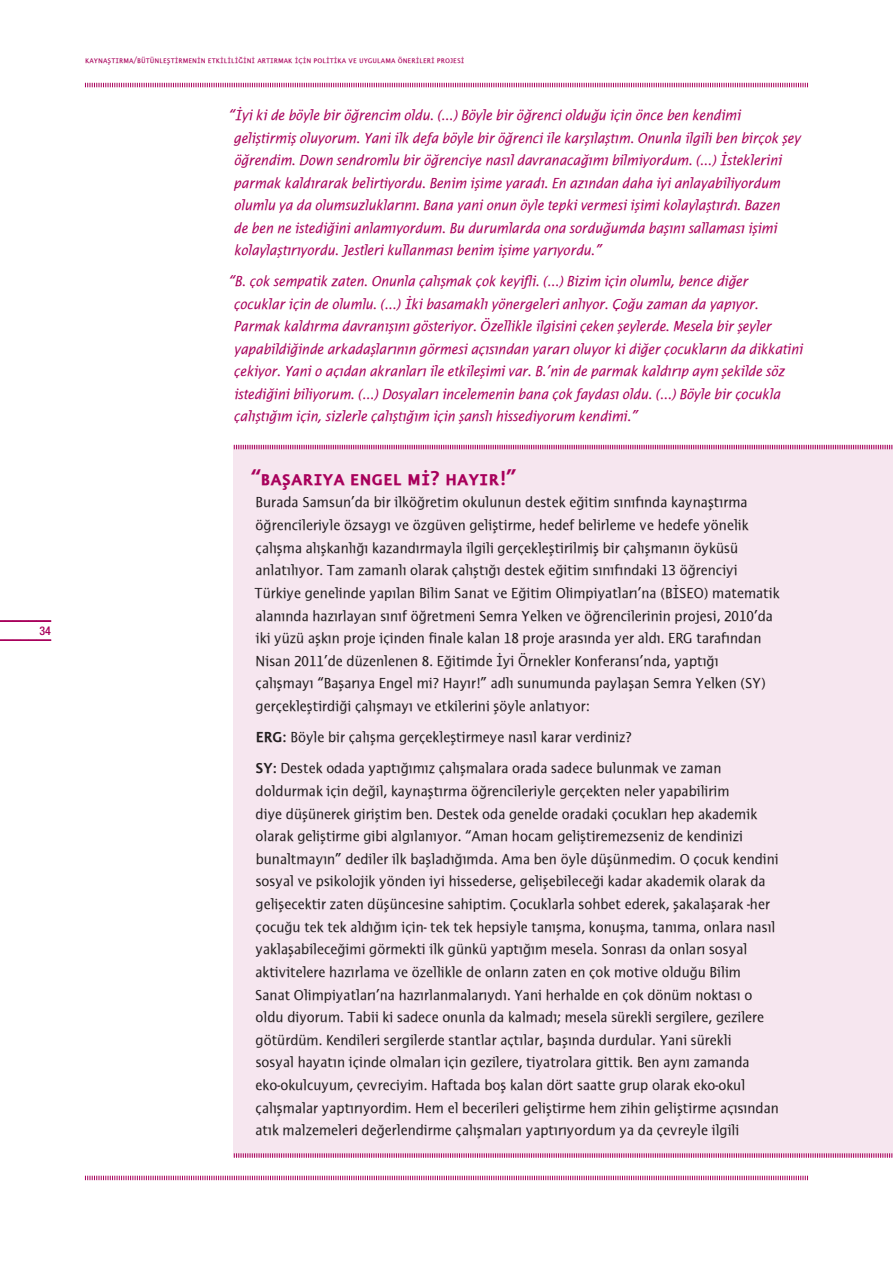
<style>
.page{position:relative;width:893px;height:1263px;background:#fff}
.page>*{position:absolute;margin:0;border:0;box-sizing:border-box;transform-origin:0 0}
.t1{font:21px "Thordis Sans MYTEO Bold SC";letter-spacing:-.01em;color:#a8005b}
.t2{font:15px/22.6px "Thordis Sans MYTEO";color:#231f20}
.t3{font:italic 15px/22.5px "Thordis Sans MYTEO Regular";color:#a8005b}
.t4{font:500 condensed 12px "Helvetica Neue LT Pro";color:#a8005b}
.t5{font:9px "Thordis Sans MYTEO Regular SC";color:#a8005b}
.s1{font-family:"Thordis Sans MYTEO Bold"}
.s2{font-family:"Thordis Sans MYTEO Bold SC"}
</style>
<div class="page">
<svg style="left:85px;top:1175px;width:723px;height:6px"></svg>
<svg style="left:85px;top:82px;width:723px;height:6px"></svg>
<svg style="left:0;top:620px;width:52px;height:2px"></svg>
<svg style="left:0;top:640px;width:52px;height:1px"></svg>
<div style="left:793px;top:445px;width:100px;height:712px;background:#f6e6ef"></div>
<div style="left:234px;top:445px;width:574px;height:712px;background:#f6e6ef"></div>
<svg style="left:233px;top:444px;width:660px;height:6px"></svg>
<svg style="left:233px;top:1152px;width:660px;height:6px"></svg>
<p class="t4" style="left:40px;top:623px;width:13px">34</p>
<p class="t5" style="left:85px;top:55px;width:381px">kaynaştırma/bütünleştirmenin etkililiğini artırmak için politika ve uygulama önerileri projesi</p>
<p class="t3" style="left:234px;top:104px;width:568px;text-indent:-5px">“İyi ki de böyle bir öğrencim oldu. (…) Böyle bir öğrenci olduğu için önce ben kendimi geliştirmiş oluyorum. Yani ilk defa böyle bir öğrenci ile karşılaştım. Onunla ilgili ben birçok şey öğrendim. Down sendromlu bir öğrenciye nasıl davranacağımı bilmiyordum. (…) İsteklerini parmak kaldırarak belirtiyordu. Benim işime yaradı. En azından daha iyi anlayabiliyordum olumlu ya da olumsuzluklarını. Bana yani onun öyle tepki vermesi işimi kolaylaştırdı. Bazen<br>de ben ne istediğini anlamıyordum. Bu durumlarda ona sorduğumda başını sallaması işimi kolaylaştırıyordu. Jestleri kullanması benim işime yarıyordu.”</p>
<p class="t3" style="left:234px;top:270px;width:571px;text-indent:-5px">“B. çok sempatik zaten. Onunla çalışmak çok keyifli. (…) Bizim için olumlu, bence diğer çocuklar için de olumlu. (…) İki basamaklı yönergeleri anlıyor. Çoğu zaman da yapıyor.<br>Parmak kaldırma davranışını gösteriyor. Özellikle ilgisini çeken şeylerde. Mesela bir şeyler yapabildiğinde arkadaşlarının görmesi açısından yararı oluyor ki diğer çocukların da dikkatini çekiyor. Yani o açıdan akranları ile etkileşimi var. B.’nin de parmak kaldırıp aynı şekilde söz istediğini biliyorum. (…) Dosyaları incelemenin bana çok faydası oldu. (…) Böyle bir çocukla çalıştığım için, sizlerle çalıştığım için şanslı hissediyorum kendimi.”</p>
<h1 class="t1" style="left:251px;top:466px;width:267px">“başarıya engel mi? hayır!”</h1>
<p class="t2" style="left:254px;top:491px;width:527px">Burada Samsun’da bir ilköğretim okulunun destek eğitim sınıfında kaynaştırma öğrencileriyle özsaygı ve özgüven geliştirme, hedef belirleme ve hedefe yönelik çalışma alışkanlığı kazandırmayla ilgili gerçekleştirilmiş bir çalışmanın öyküsü anlatılıyor. Tam zamanlı olarak çalıştığı destek eğitim sınıfındaki 13 öğrenciyi Türkiye genelinde yapılan Bilim Sanat ve Eğitim Olimpiyatları’na (BİSEO) matematik alanında hazırlayan sınıf öğretmeni Semra Yelken ve öğrencilerinin projesi, 2010’da iki yüzü aşkın proje içinden finale kalan 18 proje arasında yer aldı. ERG tarafından Nisan 2011’de düzenlenen 8. Eğitimde İyi Örnekler Konferansı’nda, yaptığı<br>çalışmayı “Başarıya Engel mi? Hayır!” adlı sunumunda paylaşan Semra Yelken (SY) gerçekleştirdiği çalışmayı ve etkilerini şöyle anlatıyor:</p>
<p class="t2" style="left:255px;top:722px;width:468px;line-height:31.2px"><span class="s1">ERG:</span> Böyle bir çalışma gerçekleştirmeye nasıl karar verdiniz?<br><span class="s2">SY:</span> Destek odada yaptığımız çalışmalara orada sadece bulunmak ve zaman</p>
<p class="t2" style="left:255px;top:780px;width:525px">doldurmak için değil, kaynaştırma öğrencileriyle gerçekten neler yapabilirim<br>diye düşünerek giriştim ben. Destek oda genelde oradaki çocukları hep akademik olarak geliştirme gibi algılanıyor. “Aman hocam geliştiremezseniz de kendinizi bunaltmayın” dediler ilk başladığımda. Ama ben öyle düşünmedim. O çocuk kendini sosyal ve psikolojik yönden iyi hissederse, gelişebileceği kadar akademik olarak da gelişecektir zaten düşüncesine sahiptim. Çocuklarla sohbet ederek, şakalaşarak -her çocuğu tek tek aldığım için- tek tek hepsiyle tanışma, konuşma, tanıma, onlara nasıl yaklaşabileceğimi görmekti ilk günkü yaptığım mesela. Sonrası da onları sosyal aktivitelere hazırlama ve özellikle de onların zaten en çok motive olduğu Bilim Sanat Olimpiyatları’na hazırlanmalarıydı. Yani herhalde en çok dönüm noktası o oldu diyorum. Tabii ki sadece onunla da kalmadı; mesela sürekli sergilere, gezilere götürdüm. Kendileri sergilerde stantlar açtılar, başında durdular. Yani sürekli<br>sosyal hayatın içinde olmaları için gezilere, tiyatrolara gittik. Ben aynı zamanda eko-okulcuyum, çevreciyim. Haftada boş kalan dört saatte grup olarak eko-okul çalışmalar yaptırıyordim. Hem el becerileri geliştirme hem zihin geliştirme açısından atık malzemeleri değerlendirme çalışmaları yaptırıyordum ya da çevreyle ilgili</p>
</div>
